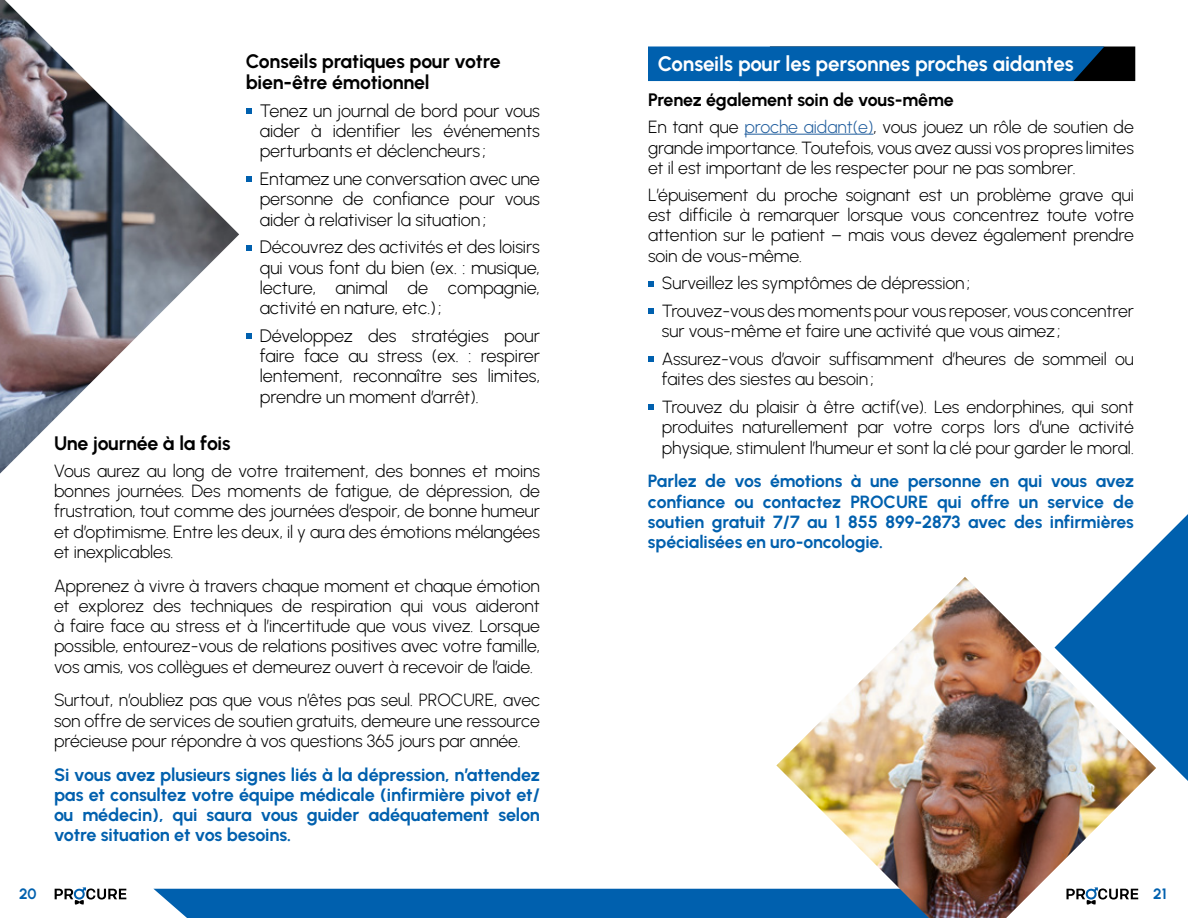
<style>
.page{position:relative;width:1188px;height:918px;background:#fff}
.page>*{position:absolute;margin:0;border:0;box-sizing:border-box;transform-origin:0 0}
.t1{font:700 21px "Urbanist";letter-spacing:-.01em;color:#fff}
.t2{font:700 19.5px/21.3px "Urbanist";letter-spacing:-.01em;color:#000}
.t3{font:300 18px/20.2px "Urbanist";color:#000;text-align:justify}
.t4{font:700 18px/20.2px "Urbanist";letter-spacing:-.01em;color:#0060ae;text-align:justify}
.t5{font:700 18px "Urbanist";letter-spacing:-.01em;color:#000}
.t6{font:300 17.7px/20.2px "Urbanist";letter-spacing:-.005em;color:#000;text-align:justify}
.t7{font:700 17.7px/20.2px "Urbanist";letter-spacing:-.01em;color:#0060ae;text-align:justify}
.t8{font:700 15px "Urbanist";color:#0060ae}
.s1{font-size:17.7px}
.s2{color:#215e9e}
</style>
<div class="page">
<div style="left:154px;top:889px;width:622px;height:29px;background:#0060ae"></div>
<svg style="left:55px;top:887px;width:71px;height:18px"></svg>
<svg style="left:246px;top:108px;width:5px;height:6px"></svg>
<svg style="left:246px;top:177px;width:5px;height:5px"></svg>
<svg style="left:246px;top:245px;width:5px;height:5px"></svg>
<svg style="left:246px;top:333px;width:5px;height:6px"></svg>
<img style="left:0;top:0;width:239px;height:474px">
<svg style="left:648px;top:46px;width:487px;height:35px;background:#02589d"></svg>
<hr style="left:744px;top:134px;width:129px;height:1px;background:#215e9e">
<svg style="left:648px;top:281px;width:5px;height:5px"></svg>
<svg style="left:648px;top:309px;width:5px;height:5px"></svg>
<svg style="left:648px;top:357px;width:5px;height:5px"></svg>
<svg style="left:648px;top:405px;width:5px;height:5px"></svg>
<img style="left:776px;top:577px;width:367px;height:341px">
<svg style="left:1054px;top:514px;width:134px;height:267px"></svg>
<p class="t2" style="left:246px;top:50px;width:256px">Conseils pratiques pour votre bien-être émotionnel</p>
<p class="t3" style="left:260px;top:100px;width:282px">Tenez un journal de bord pour vous aider à identifier les événements perturbants et déclencheurs ;</p>
<p class="t3" style="left:260px;top:168px;width:282px">Entamez une conversation avec une personne de confiance pour vous aider à relativiser la situation;</p>
<p class="t3" style="left:260px;top:236px;width:282px">Découvrez des activités et des loisirs qui vous font du bien (ex. : musique, lecture, animal de compagnie, activité en nature, etc.);</p>
<p class="t3" style="left:260px;top:325px;width:282px">Développez des stratégies pour faire face au stress (ex. : respirer lentement, reconnaître ses limites, prendre un moment <span class="s1">d’arrêt).</span></p>
<p class="t2" style="left:54px;top:432px;width:178px">Une journée à la fois</p>
<p class="t6" style="left:54px;top:460px;width:488px">Vous aurez au long de votre traitement, des bonnes et moins bonnes journées. Des moments de fatigue, de dépression, de frustration, tout comme des journées d’espoir, de bonne humeur et d’optimisme. Entre les deux, il y aura des émotions mélangées et inexplicables.</p>
<p class="t6" style="left:54px;top:575px;width:487px">Apprenez à vivre à travers chaque moment et chaque émotion et explorez des techniques de respiration qui vous aideront à faire face au stress et à l’incertitude que vous vivez. Lorsque possible, entourez-vous de relations positives avec votre famille, vos amis, vos collègues et demeurez ouvert à recevoir de l’aide.</p>
<p class="t6" style="left:54px;top:690px;width:487px">Surtout, n’oubliez pas que vous n’êtes pas seul. PROCURE, avec son offre de services de soutien gratuits, demeure une ressource précieuse pour répondre à vos questions 365 jours par année.</p>
<p class="t4" style="left:54px;top:764px;width:488px">Si vous avez plusieurs signes liés à la dépression, n’attendez pas et consultez votre équipe médicale (infirmière pivot et/ ou médecin), qui saura vous guider adéquatement selon votre situation et vos besoins.</p>
<p class="t1" style="left:658px;top:50px;width:417px">Conseils pour les personnes proches aidantes</p>
<p class="t5" style="left:648px;top:88px;width:307px">Prenez également soin de vous-même</p>
<p class="t6" style="left:648px;top:116px;width:487px">En tant que <span class="s2">proche aidant(e)</span>, vous jouez un rôle de soutien de grande importance. Toutefois, vous avez aussi vos propres limites et il est important de les respecter pour ne pas sombrer.</p>
<p class="t6" style="left:648px;top:184px;width:488px">L’épuisement du proche soignant est un problème grave qui est difficile à remarquer lorsque vous concentrez toute votre attention sur le patient – mais vous devez également prendre soin de vous-même.</p>
<p class="t6" style="left:662px;top:269px;width:474px;line-height:27.8px">Surveillez les symptômes de dépression;<br>Trouvez-vous des moments pour vous reposer, vous concentrer</p>
<p class="t6" style="left:662px;top:317px;width:474px;line-height:27.8px">sur vous-même et faire une activité que vous aimez ;<br>Assurez-vous d’avoir suffisamment d’heures de sommeil ou</p>
<p class="t6" style="left:662px;top:365px;width:474px;line-height:27.8px">faites des siestes au besoin;<br>Trouvez du plaisir à être actif(ve). Les endorphines, qui sont</p>
<p class="t6" style="left:662px;top:416px;width:474px">produites naturellement par votre corps lors d’une activité physique, stimulent l’humeur et sont la clé pour garder le moral.</p>
<p class="t7" style="left:648px;top:470px;width:487px">Parlez de vos émotions à une personne en qui vous avez confiance ou contactez PROCURE qui offre un service de soutien gratuit 7/7 au 1 855 899-2873 avec des infirmières spécialisées en uro-oncologie.</p>
<p class="t8" style="left:19px;top:884px;width:19px">20</p>
<p class="t8" style="left:1153px;top:884px;width:15px">21</p>
</div>
